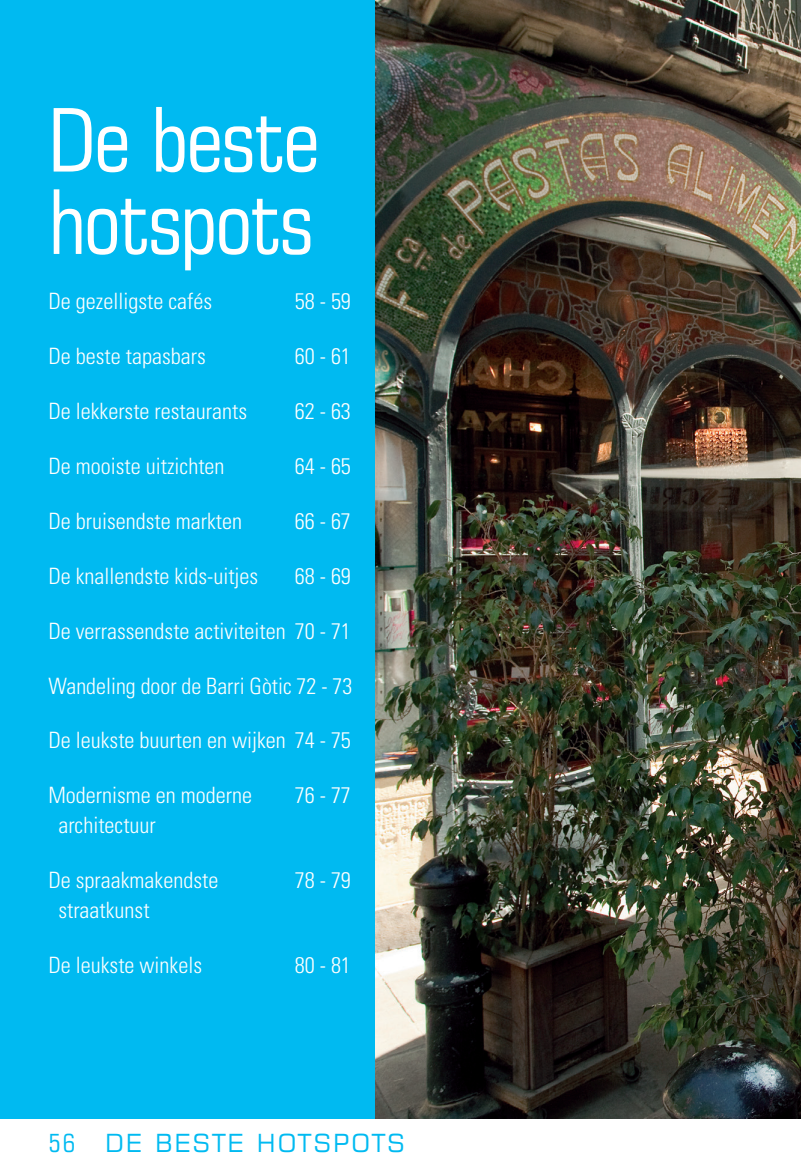
<style>
.page{position:relative;width:801px;height:1170px;background:#fff}
.page>*{position:absolute;margin:0;border:0;box-sizing:border-box;transform-origin:0 0}
.t1{font:condensed 87.5px/82.2px "Square 721 BT";letter-spacing:-.02em;color:#fff}
.t2{font:25px "Square 721 BT";letter-spacing:.08em;color:#00baf1}
.t3{font:300 condensed 22.5px "Univers";color:#fff}
.s1{font-stretch:condensed}
</style>
<div class="page">
<img style="left:374px;top:0;width:427px;height:1118px">
<div style="left:0;top:0;width:374px;height:1118px;background:#00baf1"></div>
<h1 class="t1" style="left:48px;top:99px;width:273px">De beste hotspots</h1>
<p class="t3" style="left:48px;top:287px;width:165px">De gezelligste cafés</p>
<p class="t3" style="left:295px;top:287px;width:58px">58 - 59</p>
<p class="t3" style="left:48px;top:342px;width:159px">De beste tapasbars</p>
<p class="t3" style="left:295px;top:342px;width:58px">60 - 61</p>
<p class="t3" style="left:48px;top:397px;width:200px">De lekkerste restaurants</p>
<p class="t3" style="left:295px;top:397px;width:58px">62 - 63</p>
<p class="t3" style="left:48px;top:452px;width:178px">De mooiste uitzichten</p>
<p class="t3" style="left:295px;top:452px;width:58px">64 - 65</p>
<p class="t3" style="left:48px;top:507px;width:195px">De bruisendste markten</p>
<p class="t3" style="left:295px;top:507px;width:58px">66 - 67</p>
<p class="t3" style="left:48px;top:562px;width:211px">De knallendste kids-uitjes</p>
<p class="t3" style="left:295px;top:562px;width:58px">68 - 69</p>
<p class="t3" style="left:48px;top:617px;width:304px">De verrassendste activiteiten 70 - 71</p>
<p class="t3" style="left:48px;top:672px;width:305px">Wandeling door de Barri Gòtic 72 - 73</p>
<p class="t3" style="left:48px;top:727px;width:304px">De leukste buurten en wijken 74 - 75</p>
<p class="t3" style="left:48px;top:782px;width:205px">Modernisme en moderne</p>
<p class="t3" style="left:295px;top:782px;width:58px">76 - 77</p>
<p class="t3" style="left:58px;top:812px;width:99px">architectuur</p>
<p class="t3" style="left:48px;top:866px;width:171px">De spraakmakendste</p>
<p class="t3" style="left:295px;top:866px;width:58px">78 - 79</p>
<p class="t3" style="left:58px;top:896px;width:93px">straatkunst</p>
<p class="t3" style="left:48px;top:951px;width:155px">De leukste winkels</p>
<p class="t3" style="left:295px;top:951px;width:58px">80 - 81</p>
<p class="t2" style="left:48px;top:1126px;width:358px"><span class="s1">56</span> DE BESTE HOTSPOTS</p>
</div>
